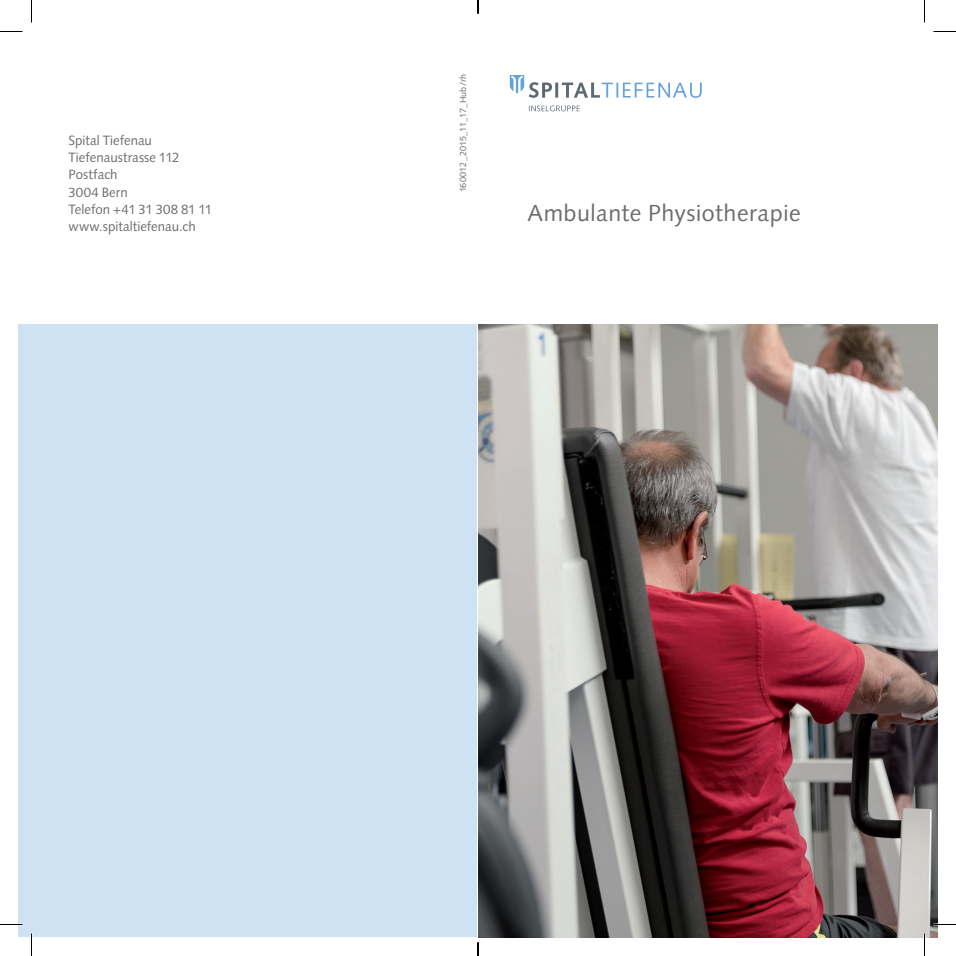
<style>
.page{position:relative;width:956px;height:956px;background:#fff}
.page>*{position:absolute;margin:0;border:0;box-sizing:border-box;transform-origin:0 0}
.t1{font:23.25px "Syntax";letter-spacing:.02em;color:#6c6d70}
.t2{font:13.5px/17.2px "Syntax";color:#6c6d70}
.t3{font:9px "Syntax";letter-spacing:.015em;color:#6c6d70}
</style>
<div class="page">
<img style="left:478px;top:324px;width:459px;height:613px">
<svg style="left:529px;top:106px;width:51px;height:5px"></svg>
<hr style="left:555px;top:83px;width:3px;height:15px;background:#5d6a75">
<svg style="left:510px;top:75px;width:42px;height:23px"></svg>
<svg style="left:562px;top:83px;width:140px;height:15px"></svg>
<div style="left:19px;top:324px;width:458px;height:612px;background:#cfe2f3"></div>
<hr style="left:0;top:923px;width:22px;height:2px;background:#fff">
<hr style="left:933px;top:923px;width:23px;height:2px;background:#fff">
<hr style="left:923px;top:933px;width:2px;height:23px;background:#fff">
<svg style="left:0;top:31px;width:22px;height:1px"></svg>
<svg style="left:933px;top:31px;width:23px;height:1px"></svg>
<svg style="left:0;top:924px;width:22px;height:1px"></svg>
<svg style="left:933px;top:924px;width:23px;height:1px"></svg>
<svg style="left:31px;top:0;width:1px;height:23px"></svg>
<svg style="left:31px;top:933px;width:1px;height:23px"></svg>
<svg style="left:924px;top:0;width:1px;height:23px"></svg>
<svg style="left:924px;top:933px;width:1px;height:23px"></svg>
<svg style="left:477px;top:0;width:2px;height:14px"></svg>
<svg style="left:477px;top:942px;width:2px;height:14px"></svg>
<p class="t2" style="left:68px;top:132px;width:145px">Spital Tiefenau<br>Tiefenaustrasse 112<br>Postfach<br>3004 Bern<br>Telefon +41 31 308 81 11 www.spitaltiefenau.ch</p>
<p class="t3" style="left:458px;top:192px;width:120px;rotate:-90deg">160012_2015_11_17_Hub/rh</p>
<h1 class="t1" style="left:527px;top:199px;width:275px">Ambulante Physiotherapie</h1>
</div>
